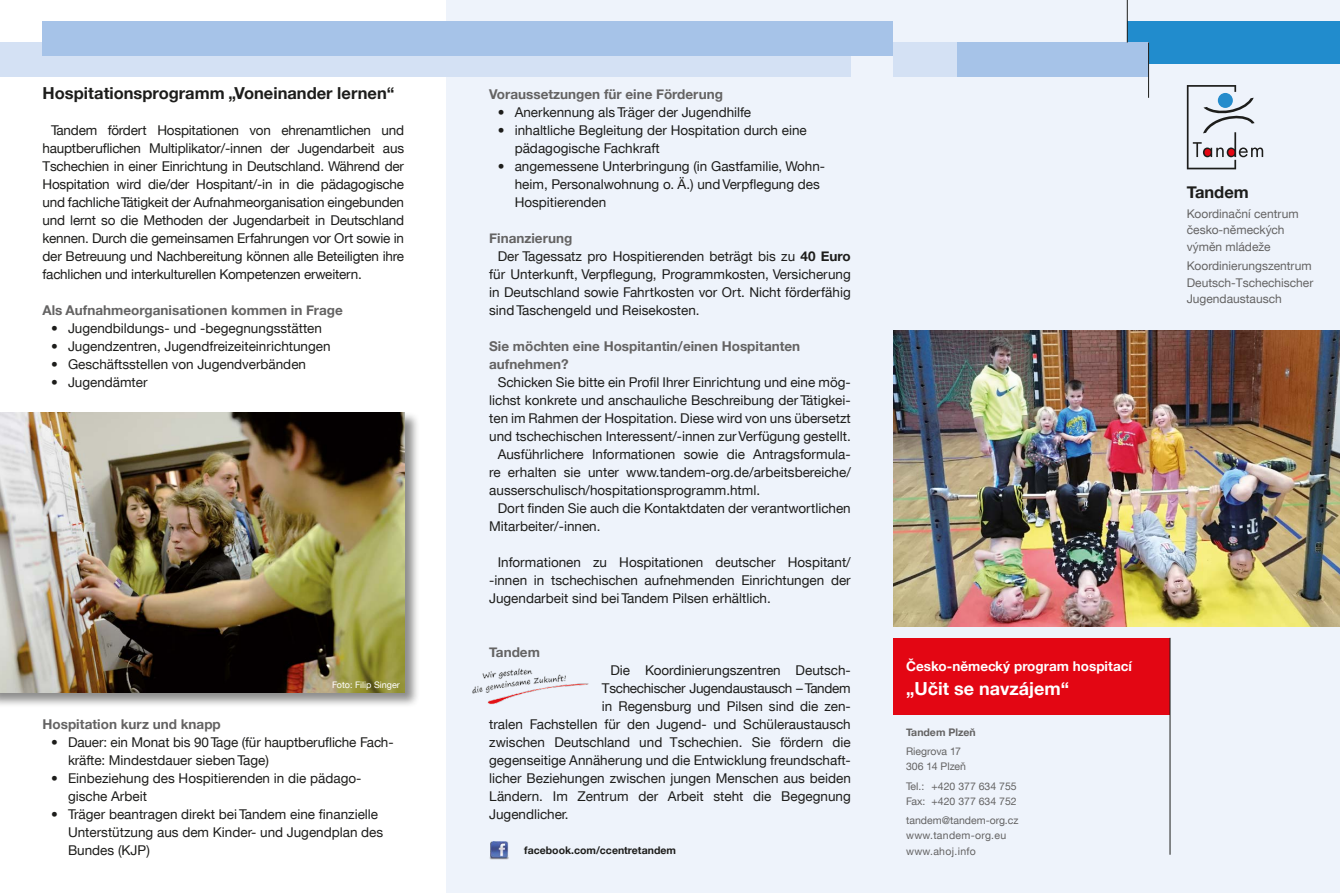
<style>
.page{position:relative;width:1340px;height:893px;background:#fff}
.page>*{position:absolute;margin:0;border:0;box-sizing:border-box;transform-origin:0 0}
.t1{font:700 18px "Helvetica Neue CE";color:#fff}
.t2{font:700 16.5px "Helvetica Neue CE";color:#1d1d1b}
.t3{font:13.5px/18px "Helvetica Neue CE";color:#1d1d1b}
.t4{font:700 13.5px/18px "Helvetica Neue CE";color:#646363}
.t5{font:13.5px "Helvetica Neue CE";letter-spacing:-.02em;color:#1d1d1b}
.t6{font:700 13.5px "Helvetica Neue CE";color:#fff}
.t7{font:12px/16.5px "Helvetica Neue CE";color:#646363}
.t8{font:10.5px/15.1px "Helvetica Neue CE";color:#646363}
.t9{font:10.5px/15.1px "Helvetica Neue CE";letter-spacing:.03em;color:#646363}
.t10{font:700 10.5px "Helvetica Neue CE";color:#1d1d1b}
.t11{font:700 10.5px "Helvetica Neue CE";color:#646363}
.t12{font:9px "Helvetica Neue CE";color:#fff}
.s1{font-weight:700}
</style>
<div class="page">
<div style="left:446px;top:0;width:447px;height:893px;background:#eef3fb"></div>
<div style="left:0;top:43px;width:850px;height:34px;background:#d4e1f4"></div>
<div style="left:43px;top:21px;width:850px;height:34px;background:#a6c3e8"></div>
<div style="left:0;top:412px;width:420px;height:297px;background:#1d1d1b;opacity:.5"></div>
<img style="left:0;top:412px;width:404px;height:281px">
<div style="left:893px;top:0;width:446px;height:893px;background:#eef3fb"></div>
<div style="left:1127px;top:21px;width:212px;height:43px;background:#218ccd"></div>
<div style="left:893px;top:43px;width:64px;height:34px;background:#d4e1f4"></div>
<div style="left:957px;top:43px;width:191px;height:34px;background:#a6c3e8"></div>
<hr style="left:1127px;top:0;width:1px;height:43px;background:#1d1d1b">
<hr style="left:1148px;top:43px;width:1px;height:55px;background:#1d1d1b">
<svg style="left:1186px;top:85px;width:77px;height:84px"></svg>
<div style="left:893px;top:638px;width:276px;height:76px;background:#e30613"></div>
<hr style="left:1169px;top:638px;width:1px;height:217px;background:#1d1d1b">
<img style="left:893px;top:331px;width:446px;height:296px">
<img style="left:472px;top:668px;width:117px;height:36px">
<img style="left:489px;top:841px;width:19px;height:19px">
<p class="t2" style="left:43px;top:83px;width:353px">Hospitationsprogramm „Voneinander lernen“</p>
<p class="t3" style="left:42px;top:121px;width:363px;text-align:justify;text-indent:9px">Tandem fördert Hospitationen von ehrenamtlichen und hauptberuflichen Multiplikator/-innen der Jugendarbeit aus Tschechien in einer Einrichtung in Deutschland. Während der Hospitation wird die/der Hospitant/-in in die pädagogische und fachlicheTätigkeit der Aufnahmeorganisation eingebunden und lernt so die Methoden der Jugendarbeit in Deutschland kennen. Durch die gemeinsamen Erfahrungen vor Ort sowie in der Betreuung und Nachbereitung können alle Beteiligten ihre fachlichen und interkulturellen Kompetenzen erweitern.</p>
<p class="t4" style="left:42px;top:301px;width:302px">Als Aufnahmeorganisationen kommen in Frage</p>
<p class="t3" style="left:51px;top:319px;width:272px">• Jugendbildungs- und -begegnungsstätten</p>
<p class="t3" style="left:51px;top:337px;width:281px">• Jugendzentren, Jugendfreizeiteinrichtungen</p>
<p class="t3" style="left:51px;top:355px;width:256px">• Geschäftsstellen von Jugendverbänden</p>
<p class="t3" style="left:51px;top:373px;width:98px">• Jugendämter</p>
<p class="t12" style="left:332px;top:680px;width:69px">Foto: Filip Singer</p>
<p class="t4" style="left:42px;top:715px;width:180px">Hospitation kurz und knapp</p>
<p class="t3" style="left:68px;top:733px;width:327px;text-indent:-17px">• Dauer: ein Monat bis 90Tage (für hauptberufliche Fach&shy;kräfte: Mindestdauer sieben Tage)</p>
<p class="t3" style="left:68px;top:769px;width:295px;text-indent:-17px">• Einbeziehung des Hospitierenden in die pädago&shy;gische Arbeit</p>
<p class="t3" style="left:68px;top:805px;width:317px;text-indent:-17px">• Träger beantragen direkt bei Tandem eine finanzielle<br>Unterstützung aus dem Kinder- und Jugendplan des<br>Bundes (KJP)</p>
<p class="t4" style="left:489px;top:85px;width:235px">Voraussetzungen für eine Förderung</p>
<p class="t3" style="left:497px;top:103px;width:255px">• Anerkennung als Träger der Jugendhilfe</p>
<p class="t3" style="left:514px;top:121px;width:294px;text-indent:-17px">• inhaltliche Begleitung der Hospitation durch eine pädagogische Fachkraft</p>
<p class="t3" style="left:514px;top:157px;width:312px;text-indent:-17px">• angemessene Unterbringung (in Gastfamilie, Wohn&shy;heim, Personalwohnung o. Ä.) und Verpflegung des<br>Hospitierenden</p>
<p class="t4" style="left:489px;top:229px;width:85px">Finanzierung</p>
<p class="t3" style="left:497px;top:247px;width:354px">Der Tagessatz pro Hospitierenden beträgt bis zu <span class="s1">40 Euro</span></p>
<p class="t3" style="left:489px;top:265px;width:363px">für Unterkunft, Verpflegung, Programmkosten, Versicherung</p>
<p class="t3" style="left:489px;top:283px;width:363px">in Deutschland sowie Fahrtkosten vor Ort. Nicht förderfähig</p>
<p class="t3" style="left:489px;top:301px;width:212px">sind Taschengeld und Reisekosten.</p>
<p class="t4" style="left:489px;top:337px;width:312px">Sie möchten eine Hospitantin/einen Hospitanten aufnehmen?</p>
<p class="t3" style="left:497px;top:373px;width:354px">Schicken Sie bitte ein Profil Ihrer Einrichtung und eine mög-</p>
<p class="t3" style="left:489px;top:391px;width:363px">lichst konkrete und anschauliche Beschreibung der Tätigkei-</p>
<p class="t3" style="left:489px;top:409px;width:363px">ten im Rahmen der Hospitation. Diese wird von uns übersetzt</p>
<p class="t3" style="left:489px;top:427px;width:363px">und tschechischen Interessent/-innen zurVerfügung gestellt.</p>
<p class="t3" style="left:497px;top:445px;width:354px">Ausführlichere Informationen sowie die Antragsformula-</p>
<p class="t3" style="left:489px;top:463px;width:363px">re erhalten sie unter www.tandem-org.de/arbeitsbereiche/</p>
<p class="t3" style="left:489px;top:481px;width:272px">ausserschulisch/hospitationsprogramm.html.</p>
<p class="t3" style="left:498px;top:499px;width:354px">Dort finden Sie auch die Kontaktdaten der verantwortlichen</p>
<p class="t3" style="left:489px;top:517px;width:113px">Mitarbeiter/-innen.</p>
<p class="t3" style="left:489px;top:553px;width:363px;text-align:justify;text-indent:9px">Informationen zu Hospitationen deutscher Hospitant/ -innen in tschechischen aufnehmenden Einrichtungen der Jugendarbeit sind bei Tandem Pilsen erhältlich.</p>
<p class="t4" style="left:489px;top:643px;width:52px">Tandem</p>
<p class="t3" style="left:610px;top:661px;width:242px">Die Koordinierungszentren Deutsch-</p>
<p class="t5" style="left:602px;top:680px;width:250px">Tschechischer Jugendaustausch – Tandem</p>
<p class="t3" style="left:602px;top:697px;width:250px">in Regensburg und Pilsen sind die zen-</p>
<p class="t3" style="left:489px;top:715px;width:363px">tralen Fachstellen für den Jugend- und Schüleraustausch</p>
<p class="t3" style="left:489px;top:733px;width:363px">zwischen Deutschland und Tschechien. Sie fördern die</p>
<p class="t3" style="left:489px;top:751px;width:363px">gegenseitige Annäherung und die Entwicklung freundschaft-</p>
<p class="t3" style="left:489px;top:769px;width:363px">licher Beziehungen zwischen jungen Menschen aus beiden</p>
<p class="t3" style="left:489px;top:787px;width:363px">Ländern. Im Zentrum der Arbeit steht die Begegnung</p>
<p class="t3" style="left:489px;top:805px;width:81px">Jugendlicher.</p>
<p class="t10" style="left:524px;top:844px;width:153px">facebook.com/ccentretandem</p>
<p class="t2" style="left:1186px;top:182px;width:63px">Tandem</p>
<p class="t7" style="left:1186px;top:205px;width:113px">Koordinační centrum česko-německých výměn mládeže</p>
<p class="t7" style="left:1186px;top:258px;width:128px">Koordinierungszentrum<br>Deutsch-Tschechischer<br>Jugendaustausch</p>
<p class="t6" style="left:906px;top:658px;width:227px">Česko-německý program hospitací</p>
<h1 class="t1" style="left:906px;top:678px;width:165px">„Učit se navzájem“</h1>
<p class="t11" style="left:906px;top:725px;width:71px">Tandem Plzeň</p>
<p class="t8" style="left:906px;top:744px;width:61px">Riegrova 17<br>306 14 Plzeň</p>
<p class="t8" style="left:906px;top:778px;width:112px">Tel.: +420 377 634 755<br>Fax: +420 377 634 752</p>
<p class="t9" style="left:906px;top:813px;width:114px">tandem@tandem-org.cz www.tandem-org.eu www.ahoj.info</p>
</div>
